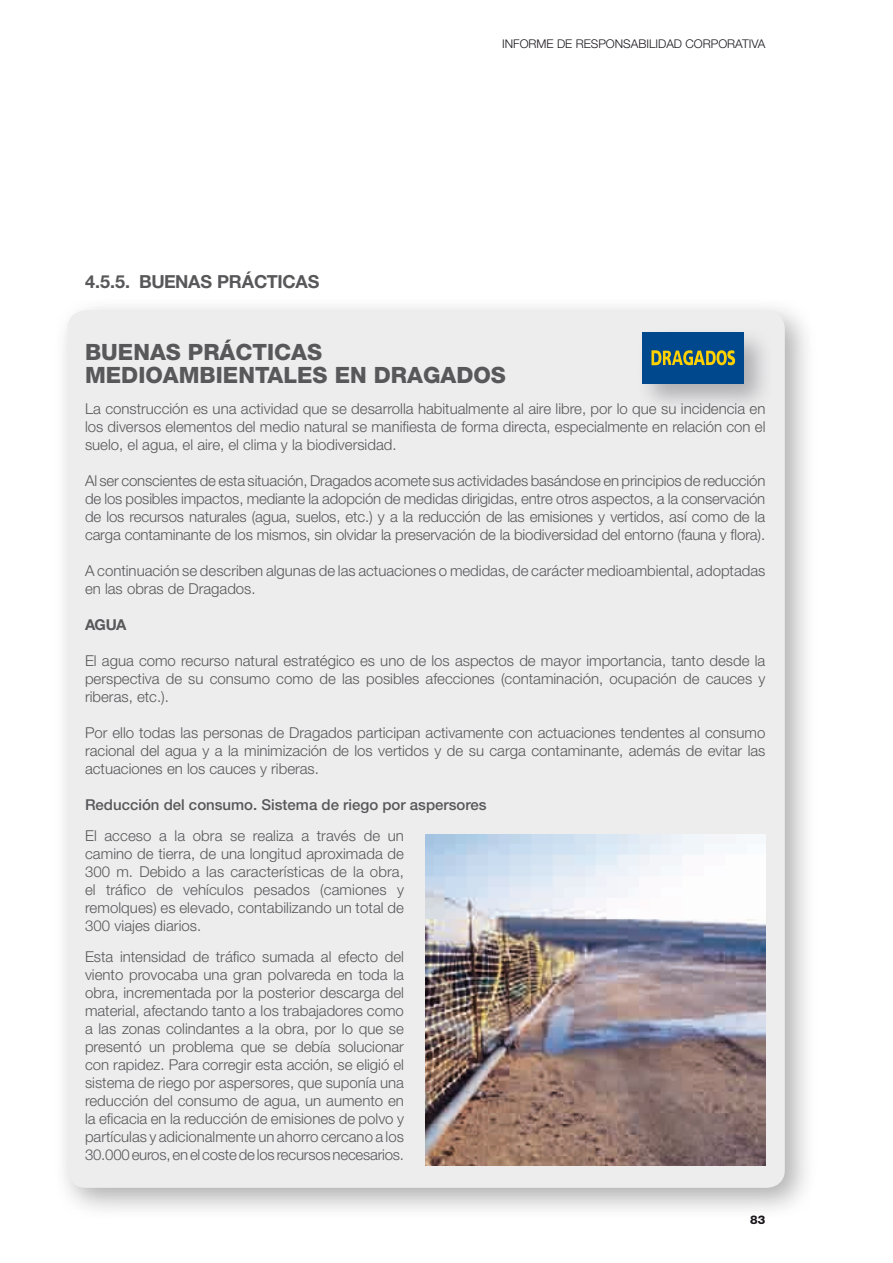
<style>
.page{position:relative;width:893px;height:1263px;background:#fff}
.page>*{position:absolute;margin:0;border:0;box-sizing:border-box;transform-origin:0 0}
.t1{font:800 22.5px "Helvetica Neue";color:#58585a}
.t2{font:700 18px "Helvetica Neue";letter-spacing:-.015em;color:#58585a}
.t3{font:300 15px/18px "Helvetica Neue";color:#58585a;text-align:justify}
.t4{font:500 15px "Helvetica Neue";color:#58585a}
.t5{font:700 15px "Helvetica Neue";color:#58585a}
.t6{font:300 12px "Helvetica Neue";color:#1a171c}
.t7{font:800 12px "Helvetica Neue";color:#1a171c}
</style>
<div class="page">
<div style="left:52px;top:294px;width:765px;height:925px;background:#1a171c;opacity:.35"></div>
<div style="left:68px;top:310px;width:717px;height:878px;background:#ededee;border-radius:18px"></div>
<div style="left:634px;top:324px;width:139px;height:89px;background:#1a171c;opacity:.3"></div>
<div style="left:642px;top:332px;width:102px;height:51px;background:#00488e"></div>
<svg style="left:651px;top:350px;width:84px;height:15px"></svg>
<img style="left:425px;top:835px;width:340px;height:330px">
<p class="t2" style="left:85px;top:270px;width:236px">4.5.5. BUENAS PRÁCTICAS</p>
<p class="t6" style="left:502px;top:37px;width:265px">INFORME DE RESPONSABILIDAD CORPORATIVA</p>
<h1 class="t1" style="left:85px;top:339px;width:33px">BUENAS</h1>
<h1 class="t1" style="left:188px;top:339px;width:63px">PRÁCTICAS</h1>
<h1 class="t1" style="left:85px;top:361px;width:33px">MEDIOAMBIENTALES</h1>
<h1 class="t1" style="left:335px;top:361px;width:74px">EN DRAGADOS</h1>
<p class="t3" style="left:85px;top:399px;width:682px">La construcción es una actividad que se desarrolla habitualmente al aire libre, por lo que su incidencia en los diversos elementos del medio natural se manifiesta de forma directa, especialmente en relación con el suelo, el agua, el aire, el clima y la biodiversidad.</p>
<p class="t3" style="left:85px;top:471px;width:682px">Al ser conscientes de esta situación, Dragados acomete sus actividades basándose en principios de reducción de los posibles impactos, mediante la adopción de medidas dirigidas, entre otros aspectos, a la conservación de los recursos naturales (agua, suelos, etc.) y a la reducción de las emisiones y vertidos, así como de la carga contaminante de los mismos, sin olvidar la preservación de la biodiversidad del entorno (fauna y flora).</p>
<p class="t3" style="left:85px;top:561px;width:682px">A continuación se describen algunas de las actuaciones o medidas, de carácter medioambiental, adoptadas en las obras de Dragados.</p>
<p class="t5" style="left:85px;top:615px;width:43px">AGUA</p>
<p class="t3" style="left:85px;top:651px;width:682px">El agua como recurso natural estratégico es uno de los aspectos de mayor importancia, tanto desde la perspectiva de su consumo como de las posibles afecciones (contaminación, ocupación de cauces y riberas, etc.).</p>
<p class="t3" style="left:85px;top:723px;width:682px">Por ello todas las personas de Dragados participan activamente con actuaciones tendentes al consumo racional del agua y a la minimización de los vertidos y de su carga contaminante, además de evitar las actuaciones en los cauces y riberas.</p>
<p class="t4" style="left:85px;top:796px;width:403px">Reducción del consumo. Sistema de riego por aspersores</p>
<p class="t3" style="left:85px;top:826px;width:320px">El acceso a la obra se realiza a través de un camino de tierra, de una longitud aproximada de 300 m. Debido a las características de la obra, el tráfico de vehículos pesados (camiones y remolques) es elevado, contabilizando un total de 300 viajes diarios.</p>
<p class="t3" style="left:85px;top:947px;width:320px">Esta intensidad de tráfico sumada al efecto del viento provocaba una gran polvareda en toda la obra, incrementada por la posterior descarga del material, afectando tanto a los trabajadores como a las zonas colindantes a la obra, por lo que se presentó un problema que se debía solucionar con rapidez. Para corregir esta acción, se eligió el sistema de riego por aspersores, que suponía una reducción del consumo de agua, un aumento en la eficacia en la reducción de emisiones de polvo y partículas y adicionalmente un ahorro cercano a los 30.000 euros, en el coste de los recursos necesarios.</p>
<p class="t7" style="left:750px;top:1213px;width:17px">83</p>
</div>
